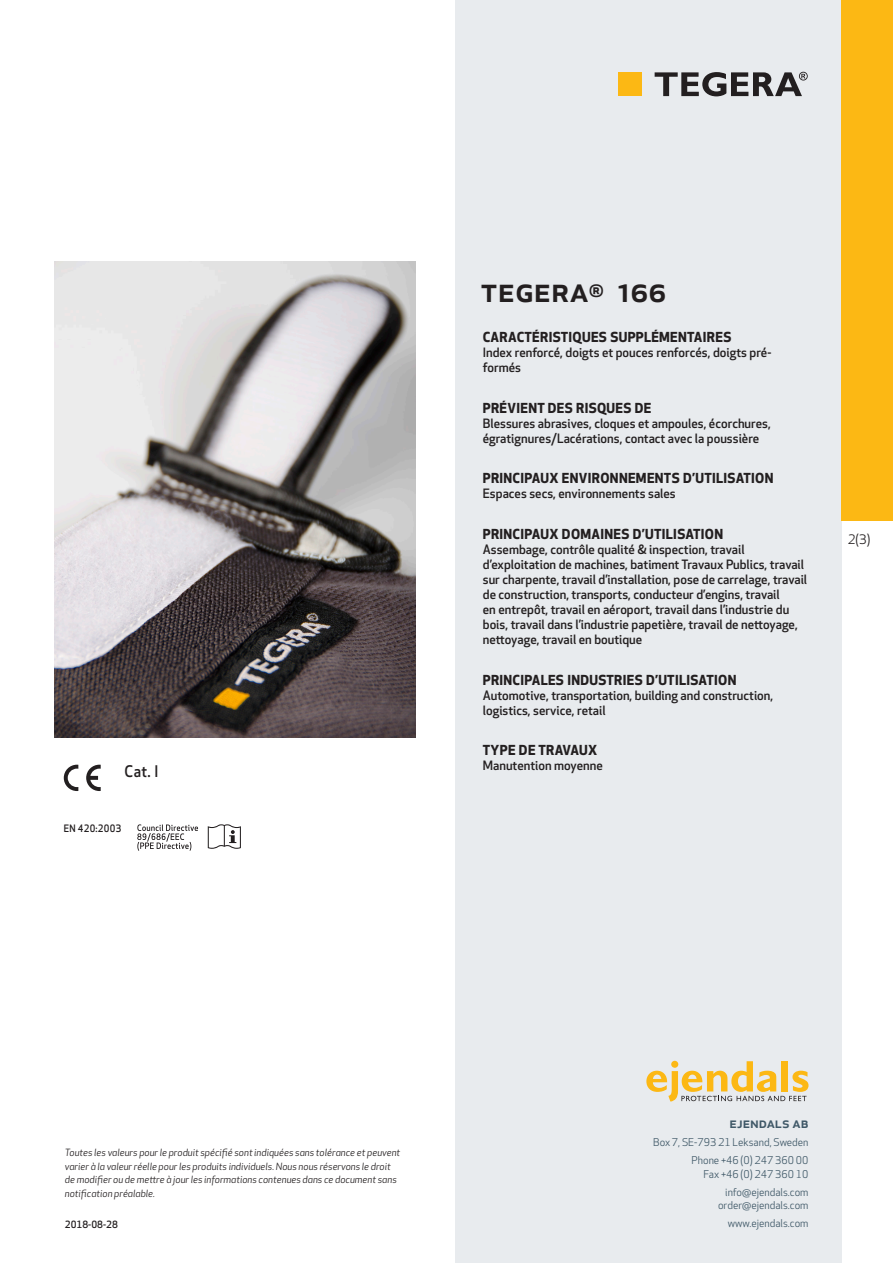
<style>
.page{position:relative;width:893px;height:1263px;background:#fff}
.page>*{position:absolute;margin:0;border:0;box-sizing:border-box;transform-origin:0 0}
.prodname{font:500 34.5px "Apex New";color:#231f20}
.Artikel{font:500 15.6px "Apex New";color:#231f20;scale:.95 1}
.t1{font:500 15px "Apex New";color:#405968}
.Funktion_body{font:700 13.5px "Apex New";letter-spacing:.025em;color:#231f20}
.t2{font:12.75px "Apex New";color:#231f20}
.Funktion_body-2{font:500 12.6px/15px "Apex New";color:#231f20}
.t3{font:10.5px/18px "Apex New";color:#405968;text-align:right}
.t4{font:500 10.05px "Apex New";letter-spacing:.025em;color:#231f20;scale:.95 1}
.t5{font:italic 9.75px/13.5px "Apex New";color:#231f20}
.Sidfot_datum{font:500 9.75px "Apex New";color:#231f20}
</style>
<div class="page">
<div style="left:455px;top:0;width:387px;height:1263px;background:#e8ebee"></div>
<svg style="left:646px;top:1061px;width:162px;height:40px"></svg>
<div style="left:842px;top:0;width:51px;height:520px;background:#fcb814"></div>
<div style="left:618px;top:72px;width:24px;height:24px;background:#fcb814"></div>
<svg style="left:655px;top:72px;width:153px;height:24px"></svg>
<svg style="left:86px;top:765px;width:15px;height:26px"></svg>
<svg style="left:64px;top:765px;width:14px;height:26px"></svg>
<svg style="left:137px;top:824px;width:61px;height:27px"></svg>
<svg style="left:208px;top:824px;width:33px;height:25px"></svg>
<img style="left:54px;top:261px;width:361px;height:477px">
<p class="Artikel" style="left:125px;top:761px;width:37px">Cat. I</p>
<p class="t4" style="left:64px;top:821px;width:62px">EN 420:2003</p>
<p class="prodname" style="left:480px;top:266px;width:187px">TEGERA<sup>®</sup> 166</p>
<p class="Funktion_body" style="left:483px;top:327px;width:250px">CARACTÉRISTIQUES SUPPLÉMENTAIRES</p>
<p class="Funktion_body-2" style="left:483px;top:345px;width:290px">Index renforcé, doigts et pouces renforcés, doigts pré&shy;formés</p>
<p class="Funktion_body" style="left:483px;top:398px;width:170px">PRÉVIENT DES RISQUES DE</p>
<p class="Funktion_body-2" style="left:483px;top:415px;width:289px">Blessures abrasives, cloques et ampoules, écorchures, égratignures/Lacérations, contact avec la poussière</p>
<p class="Funktion_body" style="left:483px;top:468px;width:292px">PRINCIPAUX ENVIRONNEMENTS D’UTILISATION</p>
<p class="Funktion_body-2" style="left:483px;top:486px;width:194px">Espaces secs, environnements sales</p>
<p class="Funktion_body" style="left:483px;top:524px;width:242px">PRINCIPAUX DOMAINES D’UTILISATION</p>
<p class="Funktion_body-2" style="left:483px;top:541px;width:326px">Assembage, contrôle qualité &amp; inspection, travail d’exploitation de machines, batiment Travaux Publics, travail sur charpente, travail d’installation, pose de carrelage, travail de construction, transports, conducteur d’engins, travail<br>en entrepôt, travail en aéroport, travail dans l’industrie du bois, travail dans l’industrie papetière, travail de nettoyage, nettoyage, travail en boutique</p>
<p class="Funktion_body" style="left:483px;top:670px;width:255px">PRINCIPALES INDUSTRIES D’UTILISATION</p>
<p class="Funktion_body-2" style="left:483px;top:687px;width:292px">Automotive, transportation, building and construction, logistics, service, retail</p>
<p class="Funktion_body" style="left:483px;top:740px;width:116px">TYPE DE TRAVAUX</p>
<p class="Funktion_body-2" style="left:483px;top:758px;width:121px">Manutention moyenne</p>
<p class="t2" style="left:848px;top:531px;width:24px">2(3)</p>
<p class="t5" style="left:65px;top:1146px;width:337px">Toutes les valeurs pour le produit spécifié sont indiquées sans tolérance et peuvent varier à la valeur réelle pour les produits individuels. Nous nous réservons le droit de modifier ou de mettre à jour les informations contenues dans ce document sans notification préalable.</p>
<p class="t1" style="left:729px;top:1113px;width:80px">ejendals ab</p>
<p class="t3" style="left:653px;top:1133px;width:157px">Box 7, SE-793 21 Leksand, Sweden<br>Phone +46 (0) 247 360 00</p>
<p class="t3" style="left:703px;top:1165px;width:107px">Fax +46 (0) 247 360 10 info@ejendals.com</p>
<p class="t3" style="left:718px;top:1196px;width:92px">order@ejendals.com</p>
<p class="Sidfot_datum" style="left:65px;top:1218px;width:54px">2018-08-28</p>
<p class="t3" style="left:728px;top:1215px;width:82px">www.ejendals.com</p>
</div>
